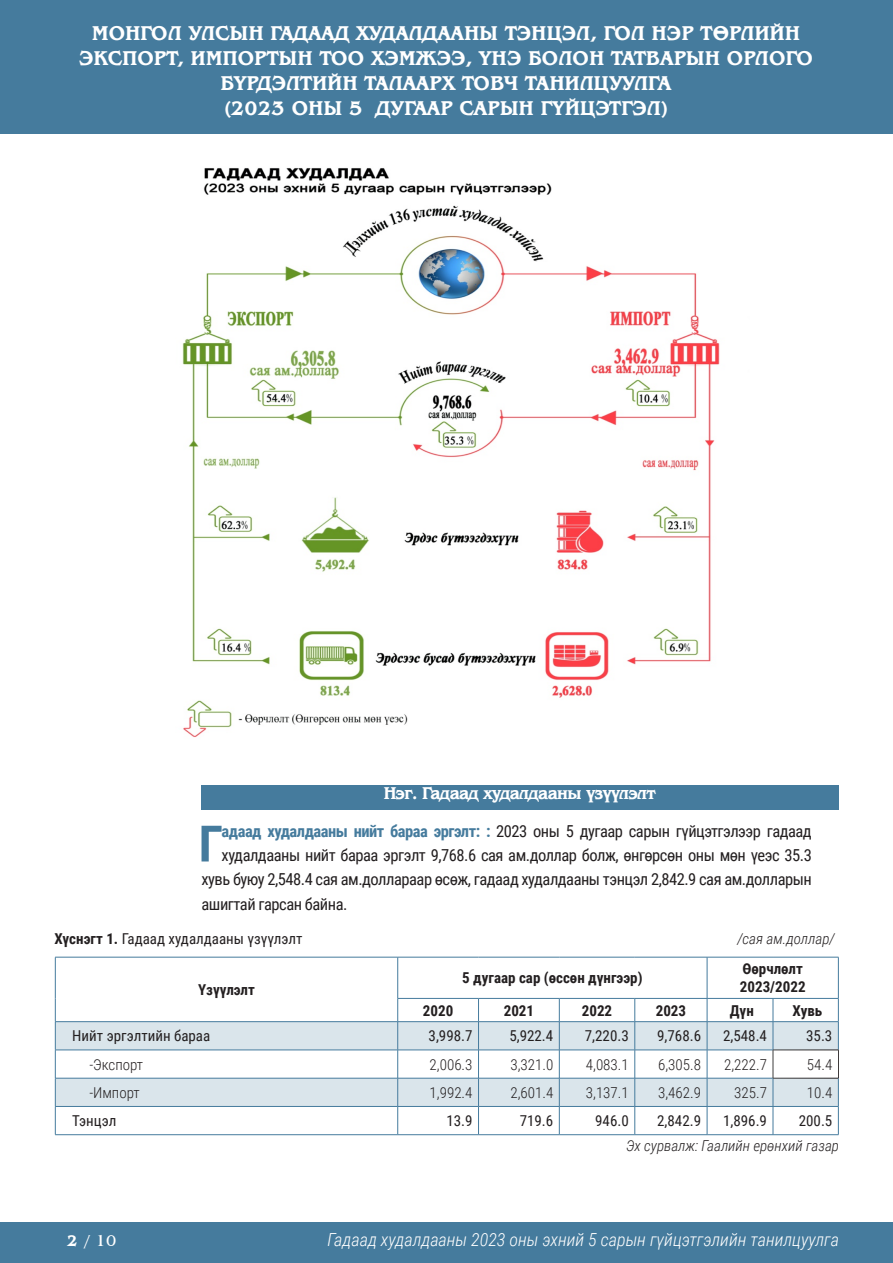
<style>
.page{position:relative;width:893px;height:1263px;background:#fff}
.page>*{position:absolute;margin:0;border:0;box-sizing:border-box;transform-origin:0 0}
.t1{font:700 50.25px "Roboto Condensed";color:#457b9d}
.t2{font:700 21px/25.2px "Mogul Bengaly";color:#fff;text-align:center}
.t3{font:italic 300 18px "Roboto Condensed";color:#fff}
.t4{font:700 18px "Mogul Bengaly";letter-spacing:-.04em;color:#fff}
.t5{font:16.5px "Roboto Condensed";letter-spacing:-.03em;color:#231f20}
.t6{font:16.5px "Mogul Bengaly";color:#fff}
.t7{font:15px "Roboto Condensed";color:#231f20}
.t8{font:300 15px "Roboto Condensed";color:#231f20}
.t9{font:700 15px/18px "Roboto Condensed";color:#231f20}
.t10{font:italic 300 15px "Roboto Condensed";color:#231f20}
.s1{font-weight:700;color:#457b9d}
.s2{font-weight:700}
</style>
<div class="page">
<div style="left:0;top:1223px;width:893px;height:40px;background:#457b9d"></div>
<div style="left:0;top:0;width:893px;height:134px;background:#457b9d"></div>
<div style="left:202px;top:785px;width:636px;height:24px;background:#457b9d"></div>
<svg style="left:56px;top:1022px;width:782px;height:84px;fill:#dae5eb"></svg>
<hr style="left:55px;top:957px;width:343px;height:1px;background:#457b9d">
<hr style="left:55px;top:957px;width:1px;height:41px;background:#457b9d">
<hr style="left:398px;top:957px;width:80px;height:1px;background:#457b9d">
<hr style="left:397px;top:957px;width:1px;height:41px;background:#457b9d">
<hr style="left:478px;top:957px;width:81px;height:1px;background:#457b9d">
<hr style="left:559px;top:957px;width:76px;height:1px;background:#457b9d">
<hr style="left:635px;top:957px;width:72px;height:1px;background:#457b9d">
<hr style="left:707px;top:957px;width:66px;height:1px;background:#457b9d">
<hr style="left:707px;top:957px;width:1px;height:41px;background:#457b9d">
<hr style="left:773px;top:957px;width:65px;height:1px;background:#457b9d">
<hr style="left:838px;top:957px;width:1px;height:41px;background:#457b9d">
<hr style="left:398px;top:998px;width:80px;height:1px;background:#457b9d">
<hr style="left:478px;top:998px;width:81px;height:1px;background:#457b9d">
<hr style="left:559px;top:998px;width:76px;height:1px;background:#457b9d">
<hr style="left:635px;top:998px;width:72px;height:1px;background:#457b9d">
<hr style="left:707px;top:998px;width:66px;height:1px;background:#457b9d">
<hr style="left:773px;top:998px;width:65px;height:1px;background:#457b9d">
<hr style="left:55px;top:1021px;width:343px;height:1px;background:#457b9d">
<hr style="left:398px;top:1021px;width:80px;height:1px;background:#457b9d">
<hr style="left:478px;top:1021px;width:81px;height:1px;background:#457b9d">
<hr style="left:559px;top:1021px;width:76px;height:1px;background:#457b9d">
<hr style="left:635px;top:1021px;width:72px;height:1px;background:#457b9d">
<hr style="left:707px;top:1021px;width:66px;height:1px;background:#457b9d">
<hr style="left:773px;top:1021px;width:65px;height:1px;background:#457b9d">
<hr style="left:55px;top:1050px;width:343px;height:1px;background:#457b9d">
<hr style="left:398px;top:1050px;width:80px;height:1px;background:#457b9d">
<hr style="left:478px;top:1050px;width:81px;height:1px;background:#457b9d">
<hr style="left:559px;top:1050px;width:76px;height:1px;background:#457b9d">
<hr style="left:635px;top:1050px;width:72px;height:1px;background:#457b9d">
<hr style="left:707px;top:1050px;width:66px;height:1px;background:#457b9d">
<hr style="left:55px;top:1078px;width:343px;height:1px;background:#457b9d">
<hr style="left:398px;top:1078px;width:80px;height:1px;background:#457b9d">
<hr style="left:478px;top:1078px;width:81px;height:1px;background:#457b9d">
<hr style="left:559px;top:1078px;width:76px;height:1px;background:#457b9d">
<hr style="left:635px;top:1078px;width:72px;height:1px;background:#457b9d">
<hr style="left:707px;top:1078px;width:66px;height:1px;background:#457b9d">
<hr style="left:55px;top:1106px;width:343px;height:1px;background:#457b9d">
<svg style="left:55px;top:998px;width:1px;height:136px"></svg>
<hr style="left:398px;top:1106px;width:80px;height:1px;background:#457b9d">
<svg style="left:397px;top:998px;width:1px;height:136px"></svg>
<hr style="left:478px;top:1106px;width:81px;height:1px;background:#457b9d">
<svg style="left:478px;top:998px;width:1px;height:136px"></svg>
<hr style="left:559px;top:1106px;width:76px;height:1px;background:#457b9d">
<svg style="left:559px;top:998px;width:1px;height:136px"></svg>
<hr style="left:635px;top:1106px;width:72px;height:1px;background:#457b9d">
<svg style="left:634px;top:998px;width:1px;height:136px"></svg>
<hr style="left:707px;top:1106px;width:66px;height:1px;background:#457b9d">
<svg style="left:707px;top:998px;width:1px;height:136px"></svg>
<hr style="left:773px;top:1106px;width:65px;height:1px;background:#457b9d">
<hr style="left:55px;top:1134px;width:343px;height:1px;background:#457b9d">
<hr style="left:398px;top:1134px;width:80px;height:1px;background:#457b9d">
<hr style="left:478px;top:1134px;width:81px;height:1px;background:#457b9d">
<hr style="left:559px;top:1134px;width:76px;height:1px;background:#457b9d">
<hr style="left:635px;top:1134px;width:72px;height:1px;background:#457b9d">
<hr style="left:707px;top:1134px;width:66px;height:1px;background:#457b9d">
<hr style="left:773px;top:1134px;width:65px;height:1px;background:#457b9d">
<hr style="left:773px;top:1050px;width:65px;height:1px;background:#fff">
<svg style="left:773px;top:998px;width:1px;height:136px"></svg>
<svg style="left:838px;top:998px;width:1px;height:136px"></svg>
<hr style="left:773px;top:1078px;width:65px;height:1px;background:#fff">
<img style="left:182px;top:168px;width:538px;height:570px">
<p class="t2" style="left:79px;top:20px;width:736px">МОНГОЛ УЛСЫН ГАДААД ХУДАЛДААНЫ ТЭНЦЭЛ, ГОЛ НЭР ТӨРЛИЙН<br>ЭКСПОРТ, ИМПОРТЫН ТОО ХЭМЖЭЭ, ҮНЭ БОЛОН ТАТВАРЫН ОРЛОГО<br>БҮРДЭЛТИЙН ТАЛААРХ ТОВЧ ТАНИЛЦУУЛГА</p>
<p class="t2" style="left:224px;top:96px;width:445px">(2023 ОНЫ 5 ДУГААР САРЫН ГҮЙЦЭТГЭЛ)</p>
<p class="t4" style="left:384px;top:784px;width:273px">Нэг. Гадаад худалдааны үзүүлэлт</p>
<p class="t1" style="left:199px;top:808px;width:26px">Г</p>
<p class="t5" style="left:222px;top:820px;width:592px"><span class="s1">адаад худалдааны нийт бараа эргэлт: :</span> 2023 оны 5 дугаар сарын гүйцэтгэлээр гадаад</p>
<p class="t5" style="left:222px;top:844px;width:592px">худалдааны нийт бараа эргэлт 9,768.6 сая ам.доллар болж, өнгөрсөн оны мөн үеэс 35.3</p>
<p class="t5" style="left:202px;top:868px;width:612px">хувь буюу 2,548.4 сая ам.доллараар өсөж, гадаад худалдааны тэнцэл 2,842.9 сая ам.долларын</p>
<p class="t5" style="left:202px;top:892px;width:147px">ашигтай гарсан байна.</p>
<p class="t7" style="left:54px;top:928px;width:250px"><span class="s2">Хүснэгт 1.</span> Гадаад худалдааны үзүүлэлт</p>
<p class="t9" style="left:198px;top:980px;width:58px">Үзүүлэлт</p>
<p class="t10" style="left:737px;top:928px;width:99px">/сая ам.доллар/</p>
<p class="t9" style="left:462px;top:968px;width:182px">5 дугаар сар (өссөн дүнгээр)</p>
<p class="t9" style="left:740px;top:959px;width:67px">Өөрчлөлт<br>2023/2022</p>
<p class="t9" style="left:423px;top:1001px;width:32px">2020</p>
<p class="t9" style="left:504px;top:1001px;width:32px">2021</p>
<p class="t9" style="left:582px;top:1001px;width:32px">2022</p>
<p class="t9" style="left:656px;top:1001px;width:32px">2023</p>
<p class="t9" style="left:730px;top:1001px;width:26px">Дүн</p>
<p class="t9" style="left:793px;top:1001px;width:31px">Хувь</p>
<p class="t7" style="left:72px;top:1025px;width:139px">Нийт эргэлтийн бараа</p>
<p class="t7" style="left:429px;top:1025px;width:45px">3,998.7</p>
<p class="t7" style="left:509px;top:1025px;width:45px">5,922.4</p>
<p class="t7" style="left:585px;top:1025px;width:45px">7,220.3</p>
<p class="t7" style="left:657px;top:1025px;width:45px">9,768.6</p>
<p class="t7" style="left:723px;top:1025px;width:45px">2,548.4</p>
<p class="t7" style="left:806px;top:1025px;width:28px">35.3</p>
<p class="t8" style="left:89px;top:1054px;width:55px">-Экспорт</p>
<p class="t8" style="left:430px;top:1054px;width:44px">2,006.3</p>
<p class="t8" style="left:510px;top:1054px;width:44px">3,321.0</p>
<p class="t8" style="left:586px;top:1054px;width:44px">4,083.1</p>
<p class="t8" style="left:658px;top:1054px;width:44px">6,305.8</p>
<p class="t8" style="left:724px;top:1054px;width:44px">2,222.7</p>
<p class="t8" style="left:807px;top:1054px;width:27px">54.4</p>
<p class="t8" style="left:89px;top:1082px;width:52px">-Импорт</p>
<p class="t8" style="left:430px;top:1082px;width:44px">1,992.4</p>
<p class="t8" style="left:510px;top:1082px;width:44px">2,601.4</p>
<p class="t8" style="left:586px;top:1082px;width:44px">3,137.1</p>
<p class="t8" style="left:658px;top:1082px;width:44px">3,462.9</p>
<p class="t8" style="left:734px;top:1082px;width:34px">325.7</p>
<p class="t8" style="left:807px;top:1082px;width:27px">10.4</p>
<p class="t7" style="left:72px;top:1110px;width:46px">Тэнцэл</p>
<p class="t7" style="left:446px;top:1110px;width:28px">13.9</p>
<p class="t7" style="left:520px;top:1110px;width:35px">719.6</p>
<p class="t7" style="left:595px;top:1110px;width:35px">946.0</p>
<p class="t7" style="left:657px;top:1110px;width:45px">2,842.9</p>
<p class="t7" style="left:723px;top:1110px;width:45px">1,896.9</p>
<p class="t7" style="left:799px;top:1110px;width:35px">200.5</p>
<p class="t10" style="left:626px;top:1135px;width:215px">Эх сурвалж: Гаалийн ерөнхий газар</p>
<p class="t6" style="left:68px;top:1232px;width:51px"><span class="s2">2</span> / 10</p>
<p class="t3" style="left:327px;top:1227px;width:513px">Гадаад худалдааны 2023 оны эхний 5 сарын гүйцэтгэлийн танилцуулга</p>
</div>
